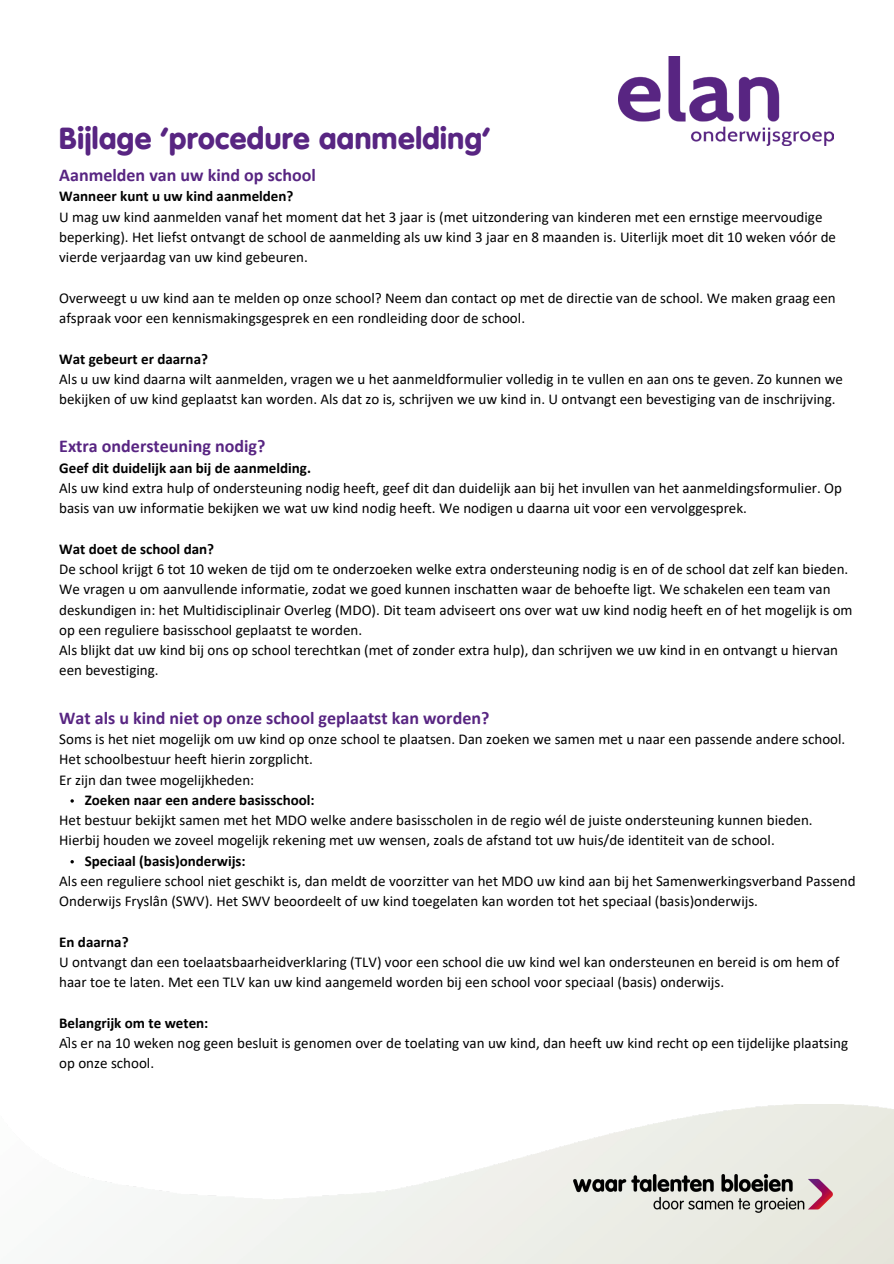
<style>
.page{position:relative;width:894px;height:1264px;background:#fff}
.page>*{position:absolute;margin:0;border:0;box-sizing:border-box;transform-origin:0 0}
.t1{font:900 30px "VAG Rounded Std";letter-spacing:.02em;color:#582582}
.t2{font:700 18px "Calibri";color:#582582}
.t3{font:15px/20.2px "Calibri";color:#000}
.t4{font:700 15px "Calibri";color:#000}
.t5{font:13.65px "Calibri";color:#2a2d2f}
</style>
<div class="page">
<img style="left:72px;top:1104px;width:821px;height:159px">
<img style="left:618px;top:56px;width:215px;height:89px">
<svg style="left:70px;top:860px;width:4px;height:3px"></svg>
<img style="left:573px;top:1174px;width:259px;height:38px">
<h1 class="t1" style="left:59px;top:120px;width:432px">Bijlage ‘procedure aanmelding’</h1>
<p class="t2" style="left:59px;top:162px;width:258px">Aanmelden van uw kind op school</p>
<p class="t4" style="left:59px;top:186px;width:236px">Wanneer kunt u uw kind aanmelden?</p>
<p class="t3" style="left:59px;top:206px;width:778px">U mag uw kind aanmelden vanaf het moment dat het 3 jaar is (met uitzondering van kinderen met een ernstige meervoudige beperking). Het liefst ontvangt de school de aanmelding als uw kind 3 jaar en 8 maanden is. Uiterlijk moet dit 10 weken vóór de vierde verjaardag van uw kind gebeuren.</p>
<p class="t3" style="left:59px;top:287px;width:777px">Overweegt u uw kind aan te melden op onze school? Neem dan contact op met de directie van de school. We maken graag een afspraak voor een kennismakingsgesprek en een rondleiding door de school.</p>
<p class="t4" style="left:59px;top:348px;width:150px">Wat gebeurt er daarna?</p>
<p class="t3" style="left:59px;top:368px;width:785px">Als u uw kind daarna wilt aanmelden, vragen we u het aanmeldformulier volledig in te vullen en aan ons te geven. Zo kunnen we bekijken of uw kind geplaatst kan worden. Als dat zo is, schrijven we uw kind in. U ontvangt een bevestiging van de inschrijving.</p>
<p class="t2" style="left:59px;top:434px;width:207px">Extra ondersteuning nodig?</p>
<p class="t4" style="left:59px;top:457px;width:253px">Geef dit duidelijk aan bij de aanmelding.</p>
<p class="t3" style="left:59px;top:477px;width:784px">Als uw kind extra hulp of ondersteuning nodig heeft, geef dit dan duidelijk aan bij het invullen van het aanmeldingsformulier. Op basis van uw informatie bekijken we wat uw kind nodig heeft. We nodigen u daarna uit voor een vervolggesprek.</p>
<p class="t4" style="left:59px;top:538px;width:156px">Wat doet de school dan?</p>
<p class="t3" style="left:59px;top:558px;width:794px">De school krijgt 6 tot 10 weken de tijd om te onderzoeken welke extra ondersteuning nodig is en of de school dat zelf kan bieden.<br>We vragen u om aanvullende informatie, zodat we goed kunnen inschatten waar de behoefte ligt. We schakelen een team van deskundigen in: het Multidisciplinair Overleg (MDO). Dit team adviseert ons over wat uw kind nodig heeft en of het mogelijk is om op een reguliere basisschool geplaatst te worden.<br>Als blijkt dat uw kind bij ons op school terechtkan (met of zonder extra hulp), dan schrijven we uw kind in en ontvangt u hiervan een bevestiging.</p>
<p class="t2" style="left:59px;top:705px;width:431px">Wat als u kind niet op onze school geplaatst kan worden?</p>
<p class="t3" style="left:59px;top:728px;width:787px">Soms is het niet mogelijk om uw kind op onze school te plaatsen. Dan zoeken we samen met u naar een passende andere school.<br>Het schoolbestuur heeft hierin zorgplicht.<br>Er zijn dan twee mogelijkheden:</p>
<p class="t4" style="left:85px;top:789px;width:231px">Zoeken naar een andere basisschool:</p>
<p class="t3" style="left:59px;top:809px;width:754px">Het bestuur bekijkt samen met het MDO welke andere basisscholen in de regio wél de juiste ondersteuning kunnen bieden.<br>Hierbij houden we zoveel mogelijk rekening met uw wensen, zoals de afstand tot uw huis/de identiteit van de school.</p>
<p class="t4" style="left:85px;top:850px;width:162px">Speciaal (basis)onderwijs:</p>
<p class="t3" style="left:59px;top:870px;width:797px">Als een reguliere school niet geschikt is, dan meldt de voorzitter van het MDO uw kind aan bij het Samenwerkingsverband Passend<br>Onderwijs Fryslân (SWV). Het SWV beoordeelt of uw kind toegelaten kan worden tot het speciaal (basis)onderwijs.</p>
<p class="t4" style="left:59px;top:931px;width:71px">En daarna?</p>
<p class="t3" style="left:59px;top:951px;width:781px">U ontvangt dan een toelaatsbaarheidverklaring (TLV) voor een school die uw kind wel kan ondersteunen en bereid is om hem of haar toe te laten. Met een TLV kan uw kind aangemeld worden bij een school voor speciaal (basis) onderwijs.</p>
<p class="t4" style="left:59px;top:1012px;width:151px">Belangrijk om te weten:</p>
<p class="t3" style="left:59px;top:1032px;width:790px">Als er na 10 weken nog geen besluit is genomen over de toelating van uw kind, dan heeft uw kind recht op een tijdelijke plaatsing op onze school.</p>
<p class="t5" style="left:66px;top:1027px;width:6px">-</p>
</div>
